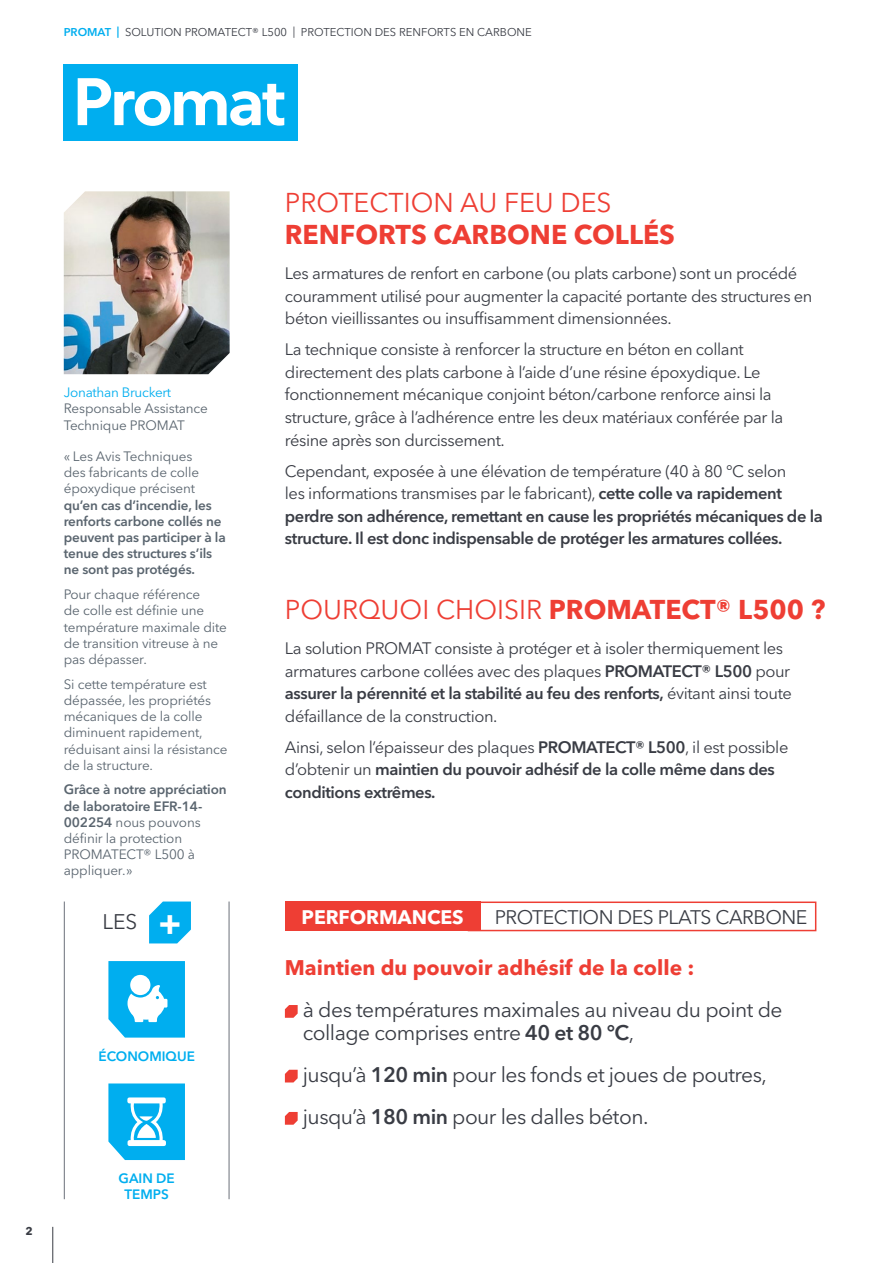
<style>
.page{position:relative;width:893px;height:1263px;background:#fff}
.page>*{position:absolute;margin:0;border:0;box-sizing:border-box;transform-origin:0 0}
.t1{font:27px "Avenir Next W1 G";color:#ee3e34}
.t2{font:700 27px "Avenir Next W1 G";color:#ee3e34}
.t3{font:21px/22.5px "Avenir Next W1 G";letter-spacing:-.025em;color:#393c44}
.t4{font:700 21px "Avenir Next W1 G";color:#ee3e34}
.t5{font:19.5px "Avenir Next W1 G";letter-spacing:-.025em;color:#393c44}
.t6{font:700 19.5px "Avenir Next W1 G";letter-spacing:-.005em;color:#fff}
.t7{font:16.5px/22.5px "Avenir Next W1 G";letter-spacing:-.025em;color:#393c44}
.t8{font:600 16.5px/22.5px "Avenir Next W1 G";letter-spacing:-.025em;color:#393c44}
.t9{font:13.5px/16.2px "Avenir Next W1 G";letter-spacing:-.01em;color:#5a656f}
.t10{font:600 13.5px/16.2px "Avenir Next W1 G";letter-spacing:-.01em;color:#5a656f}
.t11{font:600 13.5px/16.2px "Avenir Next W1 G";color:#00aeef;text-align:center}
.t12{font:13.5px "Avenir Next W1 G";letter-spacing:-.02em;color:#00aeef}
.t13{font:11.25px "Avenir Next W1 G";color:#393c44}
.t14{font:700 11.25px "Avenir Next W1 G";color:#393c44}
.s1{font-weight:600;color:#00aeef}
.s2{font-weight:600}
.s3{font-weight:700;font-size:34.5px;color:#fff}
.s4{font-weight:400}
.s5{font-weight:700}
</style>
<div class="page">
<hr style="left:52px;top:1227px;width:1px;height:36px;background:#393c44">
<div style="left:468px;top:901px;width:348px;height:30px;border:2px solid #ee3e34"></div>
<svg style="left:285px;top:1005px;width:13px;height:13px"></svg>
<svg style="left:285px;top:1070px;width:13px;height:12px"></svg>
<svg style="left:285px;top:1112px;width:13px;height:13px"></svg>
<div style="left:285px;top:901px;width:195px;height:30px;background:#ee3e34"></div>
<svg style="left:108px;top:961px;width:77px;height:76px"></svg>
<hr style="left:228px;top:901px;width:2px;height:298px;background:#7c8189">
<hr style="left:64px;top:901px;width:1px;height:298px;background:#7c8189">
<svg style="left:149px;top:901px;width:42px;height:42px;background:#1eb7f0"></svg>
<div style="left:64px;top:64px;width:234px;height:76px;background:#00aeef"></div>
<svg style="left:78px;top:78px;width:206px;height:48px"></svg>
<svg style="left:108px;top:1083px;width:77px;height:77px"></svg>
<img style="left:64px;top:191px;width:166px;height:183px">
<p class="t13" style="left:64px;top:26px;width:470px"><span class="s1">PROMAT |</span> SOLUTION PROMATECT® L500 | PROTECTION DES RENFORTS EN CARBONE</p>
<p class="t12" style="left:64px;top:384px;width:109px">Jonathan Bruckert</p>
<p class="t9" style="left:64px;top:401px;width:146px">Responsable Assistance<br>Technique PROMAT</p>
<p class="t9" style="left:64px;top:448px;width:137px">« Les Avis Techniques des fabricants de colle époxydique précisent</p>
<p class="t10" style="left:64px;top:497px;width:164px">qu’en cas d’incendie, les renforts carbone collés ne peuvent pas participer à la tenue des structures s’ils ne sont pas protégés.</p>
<p class="t9" style="left:64px;top:586px;width:165px">Pour chaque référence<br>de colle est définie une température maximale dite de transition vitreuse à ne pas dépasser.</p>
<p class="t9" style="left:64px;top:676px;width:165px">Si cette température est dépassée, les propriétés mécaniques de la colle diminuent rapidement, réduisant ainsi la résistance de la structure.</p>
<p class="t9" style="left:64px;top:782px;width:164px"><span class="s2">Grâce à notre appréciation de laboratoire EFR-14-<br>002254</span> nous pouvons définir la protection<br>PROMATECT® L500 à appliquer.»</p>
<p class="t3" style="left:102px;top:910px;width:81px">LES <span class="s3">+</span></p>
<p class="t14" style="left:26px;top:1224px;width:9px">2</p>
<p class="t11" style="left:98px;top:1048px;width:98px">ÉCONOMIQUE</p>
<p class="t11" style="left:119px;top:1170px;width:58px">GAIN DE<br>TEMPS</p>
<h1 class="t1" style="left:285px;top:186px;width:328px">PROTECTION AU FEU DES</h1>
<h1 class="t2" style="left:285px;top:218px;width:392px">RENFORTS CARBONE COLLÉS</h1>
<p class="t7" style="left:285px;top:262px;width:529px">Les armatures de renfort en carbone (ou plats carbone) sont un procédé couramment utilisé pour augmenter la capacité portante des structures en béton vieillissantes ou insuffisamment dimensionnées.</p>
<p class="t7" style="left:285px;top:338px;width:500px">La technique consiste à renforcer la structure en béton en collant directement des plats carbone à l’aide d’une résine époxydique. Le fonctionnement mécanique conjoint béton/carbone renforce ainsi la structure, grâce à l’adhérence entre les deux matériaux conférée par la résine après son durcissement.</p>
<p class="t8" style="left:285px;top:459px;width:539px"><span class="s4">Cependant, exposée à une élévation de température (40 à 80 °C selon<br>les informations transmises par le fabricant),</span> cette colle va rapidement perdre son adhérence, remettant en cause les propriétés mécaniques de la structure. Il est donc indispensable de protéger les armatures collées.</p>
<h1 class="t1" style="left:285px;top:593px;width:542px">POURQUOI CHOISIR <span class="s5">PROMATECT® L500 ?</span></h1>
<p class="t7" style="left:285px;top:637px;width:508px">La solution PROMAT consiste à protéger et à isoler thermiquement les armatures carbone collées avec des plaques <span class="s2">PROMATECT® L500</span> pour <span class="s2">assurer la pérennité et la stabilité au feu des renforts,</span> évitant ainsi toute défaillance de la construction.</p>
<p class="t8" style="left:285px;top:736px;width:505px"><span class="s4">Ainsi, selon l’épaisseur des plaques</span> PROMATECT® L500<span class="s4">, il est possible d’obtenir un</span> maintien du pouvoir adhésif de la colle même dans des conditions extrêmes.</p>
<p class="t6" style="left:302px;top:905px;width:164px">PERFORMANCES</p>
<p class="t5" style="left:495px;top:905px;width:314px">PROTECTION DES PLATS CARBONE</p>
<p class="t4" style="left:285px;top:954px;width:411px">Maintien du pouvoir adhésif de la colle :</p>
<p class="t3" style="left:303px;top:998px;width:481px">à des températures maximales au niveau du point de collage comprises entre <span class="s2">40 et 80 °C</span>,</p>
<p class="t3" style="left:303px;top:1053px;width:466px;line-height:42.2px">jusqu’à <span class="s2">120 min</span> pour les fonds et joues de poutres, jusqu’à <span class="s2">180 min</span> pour les dalles béton.</p>
</div>
